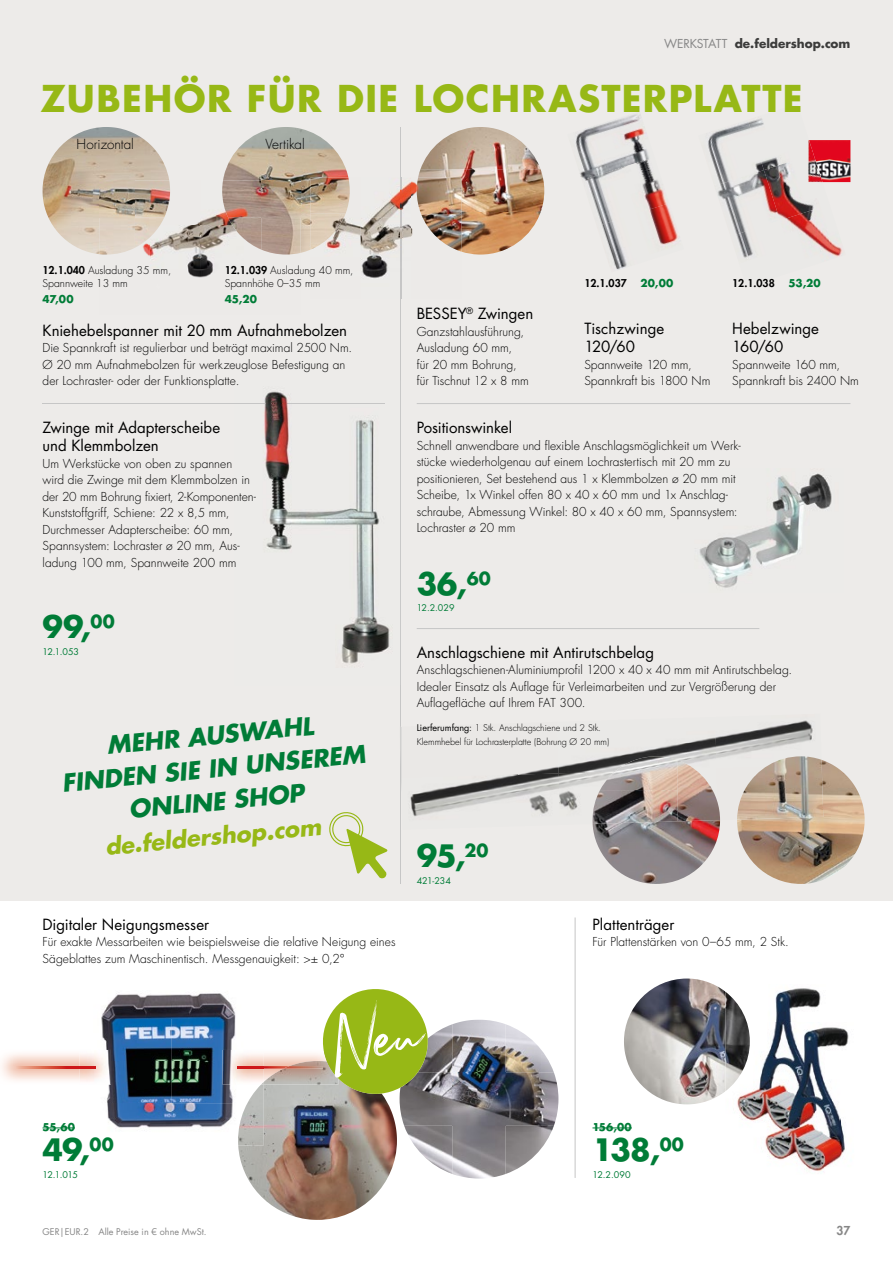
<style>
.page{position:relative;width:893px;height:1263px;background:#fff}
.page>*{position:absolute;margin:0;border:0;box-sizing:border-box;transform-origin:0 0}
.t1{font:700 36px "Futura OT";letter-spacing:.04em;color:#97b816}
.t2{font:700 30px "Futura OT";letter-spacing:-.025em;color:#007c37}
.t3{font:italic 700 24px/33px "Futura OT";color:#007c37;text-align:center}
.t4{font:italic 700 22.5px "Futura OT";color:#97b816}
.t5{font:15px/18px "Futura OT";color:#000}
.t6{font:300 13.5px "Futura OT";letter-spacing:-.005em;color:#000}
.t7{font:300 12px/16.5px "Futura OT";color:#000}
.t8{font:700 12px "Futura OT";color:#3c3c3b}
.t9{font:600 12px "Futura OT";color:#878787}
.t10{font:300 10.5px/12.6px "Futura OT";color:#000}
.t11{font:700 10.5px "Futura OT";letter-spacing:.02em;color:#007c37}
.t12{font:600 10.5px "Futura OT";color:#000}
.t13{font:300 9px/13.5px "Futura OT";color:#000}
.t14{font:9px "Futura OT";letter-spacing:-.015em;color:#007c37}
.t15{font:9px "Futura OT";color:#878787}
.s1{font-weight:400;color:#878787}
.s2{font-weight:600}
.s3{font-weight:400}
</style>
<div class="page">
<div style="left:0;top:0;width:893px;height:900px;background:#edebe9"></div>
<img style="left:822px;top:140px;width:28px;height:42px">
<img style="left:43px;top:127px;width:126px;height:127px">
<img style="left:223px;top:127px;width:63px;height:51px">
<img style="left:420px;top:127px;width:121px;height:42px">
<img style="left:418px;top:169px;width:126px;height:43px">
<img style="left:461px;top:212px;width:80px;height:43px">
<hr style="left:575px;top:917px;width:1px;height:261px;background:#c6c6c6">
<img style="left:708px;top:122px;width:40px;height:48px">
<img style="left:748px;top:118px;width:16px;height:52px">
<img style="left:715px;top:170px;width:49px;height:50px">
<img style="left:764px;top:156px;width:66px;height:60px">
<img style="left:731px;top:220px;width:22px;height:38px">
<img style="left:780px;top:205px;width:62px;height:52px">
<img style="left:808px;top:140px;width:14px;height:42px">
<img style="left:575px;top:114px;width:74px;height:64px">
<img style="left:582px;top:157px;width:85px;height:53px">
<img style="left:597px;top:203px;width:82px;height:67px">
<hr style="left:417px;top:403px;width:433px;height:1px;background:#c6c6c6">
<hr style="left:43px;top:403px;width:341px;height:1px;background:#c6c6c6">
<hr style="left:417px;top:628px;width:342px;height:1px;background:#c6c6c6">
<img style="left:699px;top:473px;width:133px;height:115px">
<img style="left:164px;top:212px;width:64px;height:13px">
<img style="left:135px;top:248px;width:15px;height:8px">
<img style="left:150px;top:225px;width:78px;height:45px">
<img style="left:188px;top:270px;width:25px;height:8px">
<img style="left:100px;top:180px;width:70px;height:37px">
<img style="left:100px;top:217px;width:35px;height:38px">
<img style="left:135px;top:217px;width:29px;height:31px">
<img style="left:222px;top:180px;width:78px;height:37px">
<img style="left:228px;top:217px;width:33px;height:33px">
<img style="left:261px;top:217px;width:39px;height:38px">
<svg style="left:329px;top:812px;width:59px;height:67px"></svg>
<hr style="left:401px;top:127px;width:1px;height:757px;background:#c6c6c6">
<img style="left:624px;top:978px;width:101px;height:126px">
<img style="left:725px;top:988px;width:96px;height:133px">
<img style="left:725px;top:992px;width:25px;height:99px">
<img style="left:765px;top:1028px;width:84px;height:144px">
<img style="left:753px;top:1022px;width:88px;height:113px">
<img style="left:372px;top:178px;width:45px;height:40px">
<img style="left:345px;top:218px;width:68px;height:80px">
<img style="left:310px;top:178px;width:40px;height:36px">
<img style="left:310px;top:214px;width:35px;height:36px">
<img style="left:417px;top:178px;width:44px;height:37px">
<img style="left:421px;top:215px;width:40px;height:37px">
<img style="left:401px;top:178px;width:1px;height:120px">
<img style="left:737px;top:762px;width:128px;height:122px">
<img style="left:593px;top:825px;width:61px;height:59px">
<img style="left:434px;top:1024px;width:19px;height:48px">
<svg style="left:465px;top:1020px;width:14px;height:1px"></svg>
<img style="left:505px;top:1024px;width:49px;height:48px">
<img style="left:400px;top:1072px;width:158px;height:53px">
<img style="left:404px;top:1125px;width:48px;height:49px">
<img style="left:452px;top:1125px;width:53px;height:53px">
<img style="left:505px;top:1125px;width:49px;height:49px">
<img style="left:238px;top:1084px;width:159px;height:136px">
<img style="left:101px;top:993px;width:135px;height:68px">
<img style="left:107px;top:1061px;width:126px;height:42px">
<img style="left:107px;top:1103px;width:126px;height:26px">
<img style="left:238px;top:1084px;width:26px;height:61px">
<img style="left:264px;top:1061px;width:53px;height:23px">
<img style="left:222px;top:1050px;width:42px;height:34px">
<img style="left:238px;top:1066px;width:45px;height:3px">
<img style="left:283px;top:1066px;width:34px;height:3px">
<img style="left:1px;top:1050px;width:110px;height:34px">
<img style="left:10px;top:1066px;width:86px;height:3px">
<img style="left:400px;top:722px;width:157px;height:56px">
<img style="left:557px;top:737px;width:158px;height:36px">
<img style="left:715px;top:720px;width:98px;height:47px">
<img style="left:401px;top:773px;width:158px;height:57px">
<img style="left:559px;top:768px;width:159px;height:57px">
<img style="left:737px;top:767px;width:29px;height:53px">
<img style="left:401px;top:727px;width:1px;height:65px">
<img style="left:746px;top:756px;width:76px;height:32px">
<img style="left:737px;top:788px;width:86px;height:31px">
<img style="left:600px;top:756px;width:78px;height:34px">
<img style="left:677px;top:760px;width:43px;height:61px">
<img style="left:592px;top:790px;width:86px;height:34px">
<img style="left:264px;top:391px;width:126px;height:273px">
<img style="left:264px;top:403px;width:120px;height:1px">
<hr style="left:592px;top:1128px;width:40px;height:1px;background:#007c37">
<hr style="left:43px;top:1128px;width:32px;height:1px;background:#007c37">
<svg style="left:317px;top:989px;width:117px;height:111px"></svg>
<p class="t8" style="left:664px;top:34px;width:188px"><span class="s1">WERKSTATT</span> de.feldershop.com</p>
<h1 class="t1" style="left:40px;top:72px;width:764px">ZUBEHÖR FÜR DIE LOCHRASTERPLATTE</h1>
<p class="t6" style="left:77px;top:135px;width:59px">Horizontal</p>
<p class="t6" style="left:265px;top:135px;width:41px">Vertikal</p>
<p class="t10" style="left:43px;top:264px;width:130px"><span class="s2">12.1.040</span> Ausladung 35 mm,<br>Spannweite 13 mm</p>
<p class="t10" style="left:225px;top:264px;width:130px"><span class="s2">12.1.039</span> Ausladung 40 mm,<br>Spannhöhe 0–35 mm</p>
<p class="t11" style="left:43px;top:291px;width:33px">47,00</p>
<p class="t11" style="left:225px;top:291px;width:34px">45,20</p>
<p class="t5" style="left:43px;top:321px;width:306px">Kniehebelspanner mit 20 mm Aufnahmebolzen</p>
<p class="t7" style="left:43px;top:339px;width:311px">Die Spannkraft ist regulierbar und beträgt maximal 2500 Nm.<br>Ø 20 mm Aufnahmebolzen für werkzeuglose Befestigung an der Lochraster- oder der Funktionsplatte.</p>
<p class="t5" style="left:43px;top:418px;width:179px">Zwinge mit Adapterscheibe und Klemmbolzen</p>
<p class="t7" style="left:43px;top:455px;width:215px">Um Werkstücke von oben zu spannen wird die Zwinge mit dem Klemmbolzen in der 20 mm Bohrung fixiert, 2-Komponenten-Kunststoffgriff, Schiene: 22 x 8,5 mm, Durchmesser Adapterscheibe: 60 mm, Spannsystem: Lochraster ø 20 mm, Aus&shy;ladung 100 mm, Spannweite 200 mm</p>
<h2 class="t2" style="left:43px;top:605px;width:74px">99,<sup>00</sup></h2>
<p class="t14" style="left:43px;top:645px;width:38px">12.1.053</p>
<h3 class="t3" style="left:58px;top:731px;width:306px;rotate:-5deg">MEHR AUSWAHL<br>FINDEN SIE IN UNSEREM<br>ONLINE SHOP</h3>
<h3 class="t4" style="left:103px;top:831px;width:218px;rotate:-6deg">de.feldershop.com</h3>
<p class="t5" style="left:43px;top:915px;width:168px">Digitaler Neigungsmesser</p>
<p class="t7" style="left:43px;top:934px;width:354px">Für exakte Messarbeiten wie beispielsweise die relative Neigung eines<br>Sägeblattes zum Maschinentisch. Messgenauigkeit: &gt;± 0,2°</p>
<p class="t5" style="left:417px;top:304px;width:118px">BESSEY<sup>®</sup> Zwingen</p>
<p class="t7" style="left:417px;top:323px;width:114px">Ganzstahlausführung,<br>Ausladung 60 mm,<br>für 20 mm Bohrung, für Tischnut 12 x 8 mm</p>
<p class="t12" style="left:584px;top:275px;width:44px">12.1.037</p>
<p class="t11" style="left:640px;top:275px;width:34px">20,00</p>
<p class="t11" style="left:788px;top:275px;width:34px">53,20</p>
<p class="t12" style="left:732px;top:275px;width:44px">12.1.038</p>
<p class="t5" style="left:584px;top:319px;width:81px">Tischzwinge<br>120/60</p>
<p class="t7" style="left:584px;top:356px;width:127px">Spannweite 120 mm,<br>Spannkraft bis 1800 Nm</p>
<p class="t5" style="left:732px;top:319px;width:88px">Hebelzwinge<br>160/60</p>
<p class="t7" style="left:732px;top:356px;width:128px">Spannweite 160 mm,<br>Spannkraft bis 2400 Nm</p>
<p class="t5" style="left:417px;top:418px;width:97px">Positionswinkel</p>
<p class="t7" style="left:417px;top:437px;width:325px">Schnell anwendbare und flexible Anschlagsmöglichkeit um Werk&shy;stücke wiederholgenau auf einem Lochrastertisch mit 20 mm zu positionieren, Set bestehend aus 1 x Klemmbolzen ø 20 mm mit Scheibe, 1x Winkel offen 80 x 40 x 60 mm und 1x Anschlag&shy;schraube, Abmessung Winkel: 80 x 40 x 60 mm, Spannsystem:<br>Lochraster ø 20 mm</p>
<h2 class="t2" style="left:417px;top:561px;width:76px">36,<sup>60</sup></h2>
<p class="t14" style="left:417px;top:602px;width:39px">12.2.029</p>
<p class="t5" style="left:417px;top:643px;width:239px">Anschlagschiene mit Antirutschbelag</p>
<p class="t7" style="left:417px;top:661px;width:377px">Anschlagschienen-Aluminiumprofil 1200 x 40 x 40 mm mit Antirutschbelag.<br>Idealer Einsatz als Auflage für Verleimarbeiten und zur Vergrößerung der<br>Auflagefläche auf Ihrem FAT 300.</p>
<p class="t13" style="left:417px;top:721px;width:194px"><span class="s3">Lierferumfang:</span> 1 Stk. Anschlagschiene und 2 Stk.<br>Klemmhebel für Lochrasterplatte (Bohrung Ø 20 mm)</p>
<h2 class="t2" style="left:417px;top:834px;width:73px">95,<sup>20</sup></h2>
<p class="t14" style="left:417px;top:875px;width:36px">421-234</p>
<p class="t5" style="left:592px;top:915px;width:83px">Plattenträger</p>
<p class="t7" style="left:592px;top:934px;width:198px">Für Plattenstärken von 0–65 mm, 2 Stk.</p>
<p class="t11" style="left:43px;top:1120px;width:34px">55,60</p>
<h2 class="t2" style="left:43px;top:1128px;width:73px">49,<sup>00</sup></h2>
<p class="t14" style="left:43px;top:1168px;width:37px">12.1.015</p>
<p class="t15" style="left:43px;top:1226px;width:165px">GER|EUR.2 Alle Preise in € ohne MwSt.</p>
<p class="t11" style="left:592px;top:1120px;width:41px">156,00</p>
<h2 class="t2" style="left:592px;top:1128px;width:93px">138,<sup>00</sup></h2>
<p class="t14" style="left:592px;top:1168px;width:40px">12.2.090</p>
<p class="t9" style="left:837px;top:1222px;width:15px">37</p>
</div>
